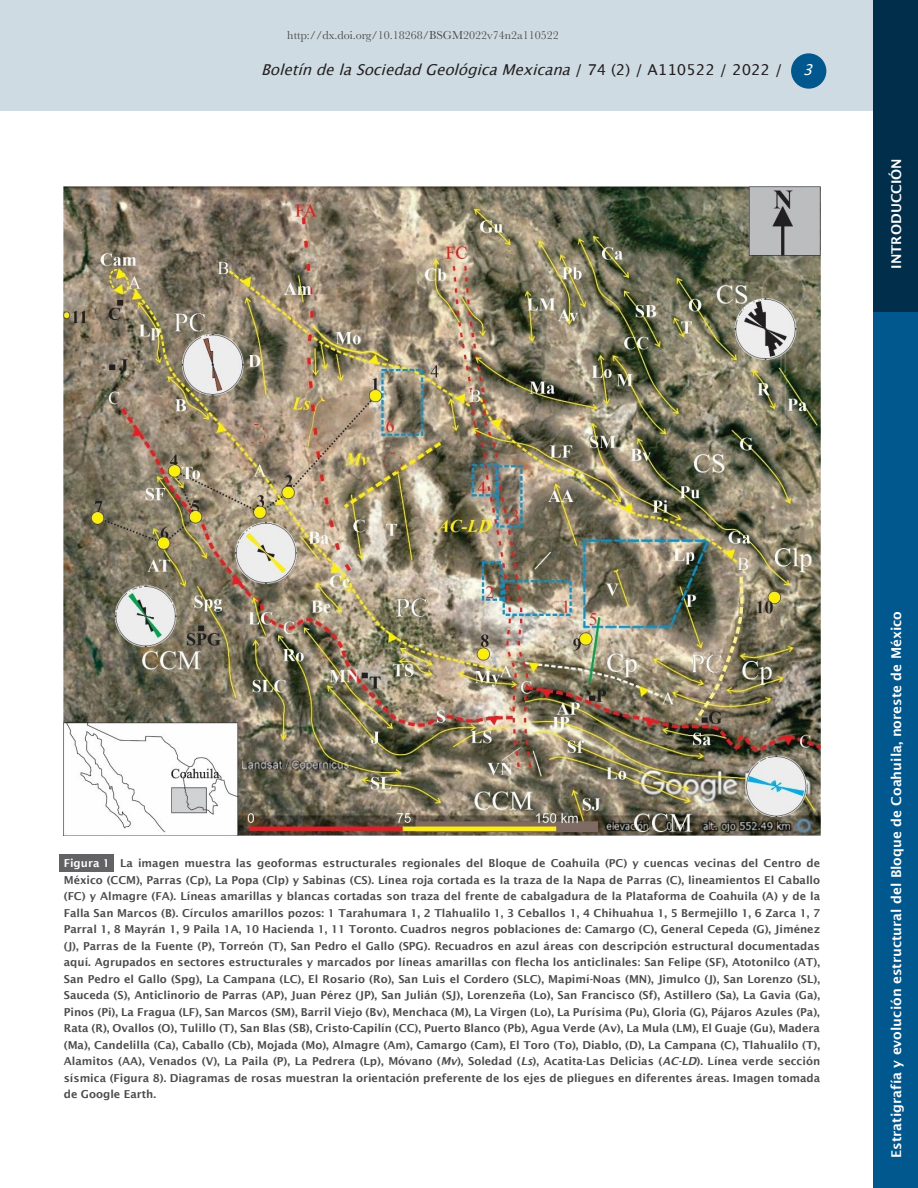
<style>
.page{position:relative;width:918px;height:1188px;background:#fff}
.page>*{position:absolute;margin:0;border:0;box-sizing:border-box;transform-origin:0 0}
.t1{font:italic 15px "Lucida Grande";color:#231f20}
.t2{font:italic 15px "Lucida Grande";color:#fff}
.Sección{font:600 13.5px "Lucida Sans";color:#fff}
.t3{font:12px "Baskerville";color:#4b4c4d}
.Pie_de_figura{font:600 10.95px/16.5px "Lucida Sans";color:#4b4c4d;text-align:justify}
.Pie_de_figura__númer{font:600 10.95px "Lucida Sans";color:#fff}
.s1{font-style:normal}
.s2{font-style:italic}
</style>
<div class="page">
<div style="left:874px;top:311px;width:44px;height:877px;background:#01588e"></div>
<div style="left:0;top:0;width:874px;height:111px;background:#cfdbe2"></div>
<div style="left:791px;top:53px;width:35px;height:36px;background:#01588e;border-radius:50%"></div>
<div style="left:874px;top:0;width:44px;height:311px;background:#012e4b"></div>
<div style="left:60px;top:855px;width:54px;height:17px;background:#636366"></div>
<img style="left:64px;top:187px;width:756px;height:649px">
<p class="t3" style="left:287px;top:27px;width:273px">http://dx.doi.org/10.18268/BSGM2022v74n2a110522</p>
<h1 class="t1" style="left:261px;top:59px;width:523px">BoletíndelaSociedadGeológicaMexicana<span class="s1">/ 7 4 ( 2 ) / A 1 1 0 5 2 2 / 2 0 2 2 /</span></h1>
<h1 class="t2" style="left:803px;top:59px;width:17px">3</h1>
<p class="Sección" style="left:889px;top:269px;width:112px;rotate:-90deg">INTRODUCCIÓN</p>
<p class="Pie_de_figura" style="left:64px;top:855px;width:758px;text-indent:56px">La imagen muestra las geoformas estructurales regionales del Bloque de Coahuila (PC) y cuencas vecinas del Centro de México (CCM), Parras (Cp), La Popa (Clp) y Sabinas (CS). Línea roja cortada es la traza de la Napa de Parras (C), lineamientos El Caballo (FC) y Almagre (FA). Líneas amarillas y blancas cortadas son traza del frente de cabalgadura de la Plataforma de Coahuila (A) y de la Falla San Marcos (B). Círculos amarillos pozos: 1 Tarahumara 1, 2 Tlahualilo 1, 3 Ceballos 1, 4 Chihuahua 1, 5 Bermejillo 1, 6 Zarca 1, 7<br>Parral 1, 8 Mayrán 1, 9 Paila 1A, 10 Hacienda 1, 11 Toronto. Cuadros negros poblaciones de: Camargo (C), General Cepeda (G), Jiménez (J), Parras de la Fuente (P), Torreón (T), San Pedro el Gallo (SPG). Recuadros en azul áreas con descripción estructural documentadas aquí. Agrupados en sectores estructurales y marcados por líneas amarillas con flecha los anticlinales: San Felipe (SF), Atotonilco (AT), San Pedro el Gallo (Spg), La Campana (LC), El Rosario (Ro), San Luis el Cordero (SLC), Mapimí-Noas (MN), Jimulco (J), San Lorenzo (SL), Sauceda (S), Anticlinorio de Parras (AP), Juan Pérez (JP), San Julián (SJ), Lorenzeña (Lo), San Francisco (Sf), Astillero (Sa), La Gavia (Ga), Pinos (Pi), La Fragua (LF), San Marcos (SM), Barril Viejo (Bv), Menchaca (M), La Virgen (Lo), La Purísima (Pu), Gloria (G), Pájaros Azules (Pa), Rata (R), Ovallos (O), Tulillo (T), San Blas (SB), Cristo-Capilín (CC), Puerto Blanco (Pb), Agua Verde (Av), La Mula (LM), El Guaje (Gu), Madera (Ma), Candelilla (Ca), Caballo (Cb), Mojada (Mo), Almagre (Am), Camargo (Cam), El Toro (To), Diablo, (D), La Campana (C), Tlahualilo (T), Alamitos (AA), Venados (V), La Paila (P), La Pedrera (Lp), Móvano (<span class="s2">Mv</span>), Soledad (<span class="s2">Ls</span>), Acatita-Las Delicias (<span class="s2">AC-LD</span>). Línea verde sección sísmica (Figura 8). Diagramas de rosas muestran la orientación preferente de los ejes de pliegues en diferentes áreas. Imagen tomada de Google Earth.</p>
<p class="Pie_de_figura__númer" style="left:64px;top:857px;width:48px">Figura 1</p>
<p class="Sección" style="left:889px;top:1158px;width:548px;rotate:-90deg">Estratigrafía y evolución estructural del Bloque de Coahuila, noreste de México</p>
</div>
